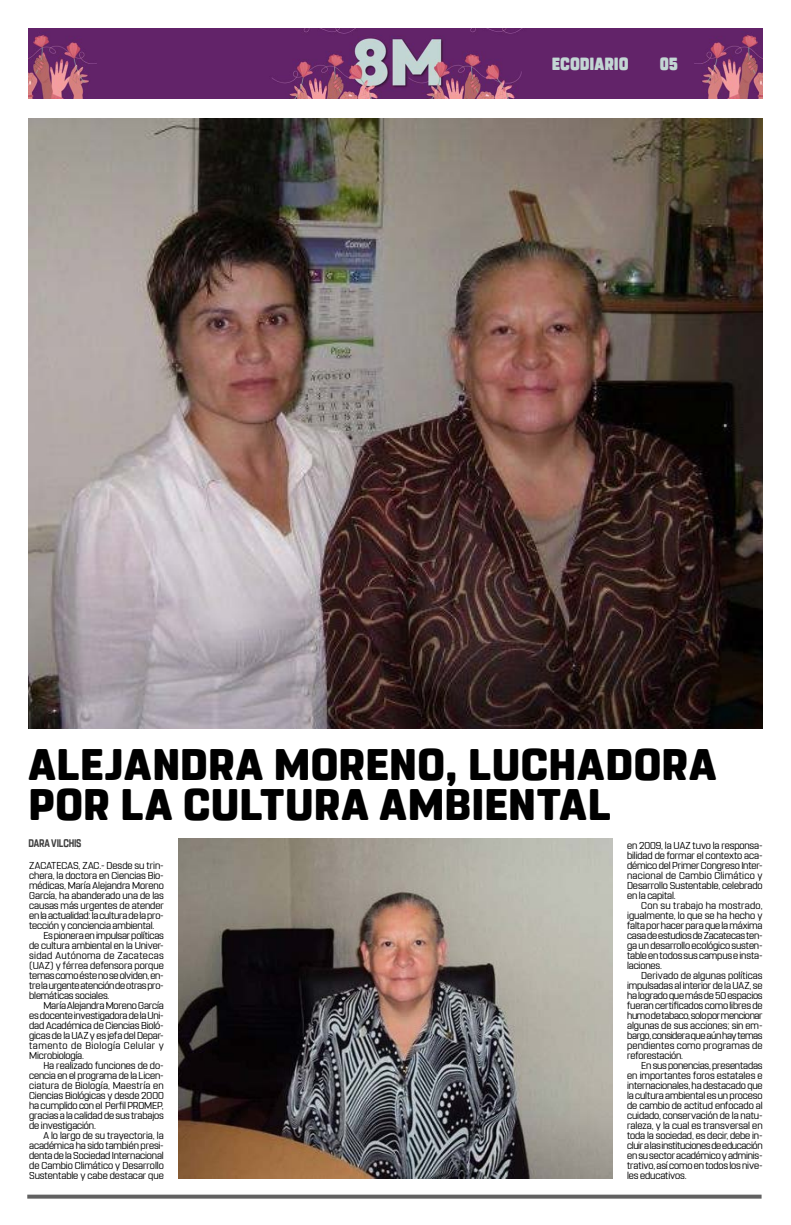
<style>
.page{position:relative;width:791px;height:1225px;background:#fff}
.page>*{position:absolute;margin:0;border:0;box-sizing:border-box;transform-origin:0 0}
.t1{font:800 44px/40px "Rohn Rounded";letter-spacing:.01em;color:#000}
.t2{font:900 17.6px "Rohn Rounded";letter-spacing:-.005em;color:#c3d6d4;scale:.87 1}
.t3{font:700 11px "Rohn Rounded";letter-spacing:-.015em;color:#3d3d3d;scale:.82 1}
.t4{font:10px/10px "Rohn Rounded";letter-spacing:-.01em;color:#000;text-align:justify}
.t5{font:10px "Rohn Rounded";letter-spacing:-.03em;color:#000}
.t6{font:10px "Rohn Rounded";letter-spacing:.015em;color:#000}
.t7{font:10px "Rohn Rounded";letter-spacing:.045em;color:#000}
.t8{font:10px "Rohn Rounded";letter-spacing:.03em;color:#000}
</style>
<div class="page">
<svg style="left:27px;top:1194px;width:734px;height:4px;background:#7a7a7a"></svg>
<div style="left:28px;top:28px;width:734px;height:70px;background:#622369"></div>
<img style="left:272px;top:28px;width:251px;height:70px">
<img style="left:28px;top:34px;width:68px;height:64px">
<img style="left:694px;top:30px;width:69px;height:68px">
<img style="left:28px;top:118px;width:735px;height:610px">
<img style="left:178px;top:838px;width:435px;height:340px">
<h2 class="t2" style="left:552px;top:53px;width:90px">ECODIARIO</h2>
<h2 class="t2" style="left:660px;top:53px;width:22px">05</h2>
<h1 class="t1" style="left:28px;top:745px;width:690px">ALEJANDRA MORENO, LUCHADORA<br>POR LA CULTURA AMBIENTAL</h1>
<p class="t3" style="left:28px;top:836px;width:66px">DARA VILCHIS</p>
<p class="t4" style="left:627px;top:840px;width:137px">en 2009, la UAZ tuvo la responsa&shy;bilidad de formar el contexto aca&shy;démico del Primer Congreso Inter&shy;nacional de Cambio Climático y Desarrollo Sustentable, celebrado en la capital.</p>
<p class="t4" style="left:627px;top:900px;width:137px;text-indent:14px">Con su trabajo ha mostrado, igualmente, lo que se ha hecho y falta por hacer para que la máxima casa de estudios de Zacatecas ten&shy;ga un desarrollo ecológico susten&shy;table en todos sus campus e insta&shy;laciones.</p>
<p class="t4" style="left:627px;top:970px;width:137px;text-indent:14px">Derivado de algunas políticas impulsadas al interior de la UAZ, se ha logrado que más de 50 espacios fueran certificados como libres de humo de tabaco, solo por mencionar algunas de sus acciones; sin em&shy;bargo, considera que aún hay temas pendientes como programas de reforestación.</p>
<p class="t4" style="left:627px;top:1060px;width:137px;text-indent:14px">En sus ponencias, presentadas en importantes foros estatales e internacionales, ha destacado que la cultura ambiental es un proceso de cambio de actitud enfocado al cuidado, conservación de la natu&shy;raleza, y la cual es transversal en toda la sociedad, es decir, debe in&shy;cluir a las instituciones de educación en su sector académico y adminis&shy;trativo, así como en todos los nive&shy;les educativos.</p>
<p class="t4" style="left:29px;top:860px;width:136px">ZACATECAS, ZAC.- Desde su trin-</p>
<p class="t4" style="left:29px;top:870px;width:136px">chera, la doctora en Ciencias Bio-</p>
<p class="t4" style="left:29px;top:880px;width:136px">médicas, María Alejandra Moreno</p>
<p class="t4" style="left:29px;top:890px;width:136px">García, ha abanderado una de las</p>
<p class="t4" style="left:29px;top:900px;width:136px">causas más urgentes de atender</p>
<p class="t4" style="left:29px;top:910px;width:136px">en la actualidad: la cultura de la pro-</p>
<p class="t4" style="left:29px;top:920px;width:127px">tección y conciencia ambiental.</p>
<p class="t4" style="left:43px;top:930px;width:122px">Es pionera en impulsar políticas</p>
<p class="t4" style="left:29px;top:940px;width:136px">de cultura ambiental en la Univer-</p>
<p class="t8" style="left:29px;top:949px;width:136px">sidad Autónoma de Zacatecas</p>
<p class="t4" style="left:29px;top:960px;width:136px">(UAZ) y férrea defensora porque</p>
<p class="t4" style="left:29px;top:970px;width:136px">temas como éste no se olviden, en-</p>
<p class="t5" style="left:29px;top:979px;width:136px">tre la urgente atención de otras pro-</p>
<p class="t4" style="left:29px;top:990px;width:82px">blemáticas sociales.</p>
<p class="t4" style="left:43px;top:1000px;width:122px">María Alejandra Moreno García</p>
<p class="t4" style="left:29px;top:1010px;width:136px">es docente investigadora de la Uni-</p>
<p class="t4" style="left:29px;top:1020px;width:136px">dad Académica de Ciencias Bioló-</p>
<p class="t4" style="left:29px;top:1030px;width:136px">gicas de la UAZ y es jefa del Depar-</p>
<p class="t7" style="left:29px;top:1039px;width:136px">tamento de Biología Celular y</p>
<p class="t4" style="left:29px;top:1050px;width:56px">Microbiología.</p>
<p class="t4" style="left:43px;top:1060px;width:122px">Ha realizado funciones de do-</p>
<p class="t4" style="left:29px;top:1070px;width:136px">cencia en el programa de la Licen-</p>
<p class="t6" style="left:29px;top:1079px;width:136px">ciatura de Biología, Maestría en</p>
<p class="t4" style="left:29px;top:1090px;width:136px">Ciencias Biológicas y desde 2000</p>
<p class="t4" style="left:29px;top:1100px;width:136px">ha cumplido con el Perfil PROMEP,</p>
<p class="t4" style="left:29px;top:1110px;width:136px">gracias a la calidad de sus trabajos</p>
<p class="t4" style="left:29px;top:1120px;width:68px">de investigación.</p>
<p class="t4" style="left:43px;top:1130px;width:122px">A lo largo de su trayectoria, la</p>
<p class="t4" style="left:29px;top:1140px;width:136px">académica ha sido también presi-</p>
<p class="t4" style="left:29px;top:1150px;width:136px">denta de la Sociedad Internacional</p>
<p class="t4" style="left:29px;top:1160px;width:136px">de Cambio Climático y Desarrollo</p>
<p class="t4" style="left:29px;top:1170px;width:136px">Sustentable y cabe destacar que</p>
</div>
